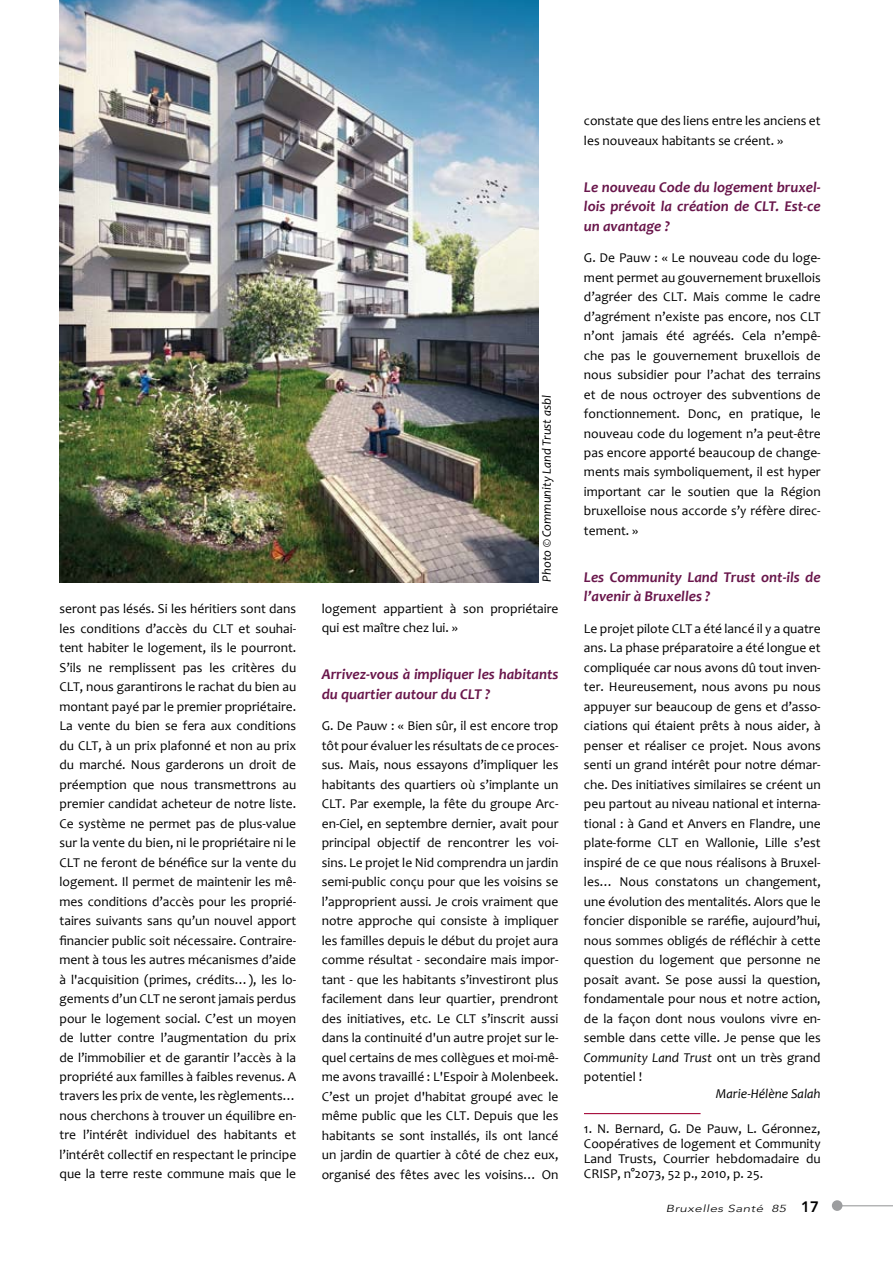
<style>
.page{position:relative;width:893px;height:1263px;background:#fff}
.page>*{position:absolute;margin:0;border:0;box-sizing:border-box;transform-origin:0 0}
.t1{font:italic 700 15px/19.5px "Candara";color:#69164b}
.t2{font:13.5px/19.5px "Candara";color:#000;text-align:justify}
.t3{font:italic 13.5px "Candara";color:#000}
.t4{font:italic 12.75px "Candara";color:#000}
.t5{font:italic 300 10.2px "Avenir";letter-spacing:.03em;color:#000;scale:1.33 1}
.s1{font-style:italic}
.s2{font-weight:800;font-style:normal;font-size:15px}
</style>
<div class="page">
<hr style="left:837px;top:1205px;width:56px;height:1px;background:#9c9d9f">
<div style="left:832px;top:1200px;width:10px;height:11px;background:#9c9d9f;border-radius:50%"></div>
<hr style="left:584px;top:1113px;width:117px;height:1px;background:#a60c3b">
<img style="left:60px;top:0;width:479px;height:583px">
<p class="t4" style="left:539px;top:581px;width:188px;rotate:-90deg">Photo © Community Land Trust asbl</p>
<p class="t2" style="left:60px;top:599px;width:238px">seront pas lésés. Si les héritiers sont dans les conditions d’accès du CLT et souhai&shy;tent habiter le logement, ils le pourront.<br>S’ils ne remplissent pas les critères du CLT, nous garantirons le rachat du bien au montant payé par le premier propriétaire.<br>La vente du bien se fera aux conditions du CLT, à un prix plafonné et non au prix du marché. Nous garderons un droit de préemption que nous transmettrons au premier candidat acheteur de notre liste.<br>Ce système ne permet pas de plus-value sur la vente du bien, ni le propriétaire ni le CLT ne feront de bénéfice sur la vente du logement. Il permet de maintenir les mê&shy;mes conditions d’accès pour les proprié&shy;taires suivants sans qu’un nouvel apport financier public soit nécessaire. Contraire&shy;ment à tous les autres mécanismes d’aide à l'acquisition (primes, crédits…), les lo&shy;gements d’un CLT ne seront jamais perdus pour le logement social. C’est un moyen de lutter contre l’augmentation du prix de l’immobilier et de garantir l’accès à la propriété aux familles à faibles revenus. A travers les prix de vente, les règlements… nous cherchons à trouver un équilibre en&shy;tre l’intérêt individuel des habitants et l’intérêt collectif en respectant le principe que la terre reste commune mais que le</p>
<p class="t2" style="left:322px;top:598px;width:238px">logement appartient à son propriétaire qui est maître chez lui. »</p>
<p class="t1" style="left:322px;top:664px;width:238px">Arrivez-vous à impliquer les habitants du quartier autour du CLT ?</p>
<p class="t2" style="left:322px;top:716px;width:238px">G. De Pauw : « Bien sûr, il est encore trop tôt pour évaluer les résultats de ce proces&shy;sus. Mais, nous essayons d’impliquer les habitants des quartiers où s’implante un CLT. Par exemple, la fête du groupe Arc&shy;en-Ciel, en septembre dernier, avait pour principal objectif de rencontrer les voi&shy;sins. Le projet le Nid comprendra un jardin semi-public conçu pour que les voisins se l’approprient aussi. Je crois vraiment que notre approche qui consiste à impliquer les familles depuis le début du projet aura comme résultat - secondaire mais impor&shy;tant - que les habitants s’investiront plus facilement dans leur quartier, prendront des initiatives, etc. Le CLT s’inscrit aussi dans la continuité d'un autre projet sur le&shy;quel certains de mes collègues et moi-mê&shy;me avons travaillé : L'Espoir à Molenbeek.<br>C’est un projet d'habitat groupé avec le même public que les CLT. Depuis que les habitants se sont installés, ils ont lancé un jardin de quartier à côté de chez eux, organisé des fêtes avec les voisins… On</p>
<p class="t2" style="left:584px;top:111px;width:238px">constate que des liens entre les anciens et les nouveaux habitants se créent. »</p>
<p class="t1" style="left:584px;top:177px;width:238px;text-align:justify">Le nouveau Code du logement bruxel&shy;lois prévoit la création de CLT. Est-ce un avantage ?</p>
<p class="t2" style="left:584px;top:248px;width:238px">G. De Pauw : « Le nouveau code du loge&shy;ment permet au gouvernement bruxellois d’agréer des CLT. Mais comme le cadre d’agrément n’existe pas encore, nos CLT n’ont jamais été agréés. Cela n’empê&shy;che pas le gouvernement bruxellois de nous subsidier pour l’achat des terrains et de nous octroyer des subventions de fonctionnement. Donc, en pratique, le nouveau code du logement n’a peut-être pas encore apporté beaucoup de change&shy;ments mais symboliquement, il est hyper important car le soutien que la Région bruxelloise nous accorde s’y réfère direc&shy;tement. »</p>
<p class="t1" style="left:584px;top:567px;width:238px">Les Community Land Trust ont-ils de l’avenir à Bruxelles ?</p>
<p class="t2" style="left:584px;top:618px;width:238px">Le projet pilote CLT a été lancé il y a quatre ans. La phase préparatoire a été longue et compliquée car nous avons dû tout inven&shy;ter. Heureusement, nous avons pu nous appuyer sur beaucoup de gens et d’asso&shy;ciations qui étaient prêts à nous aider, à penser et réaliser ce projet. Nous avons senti un grand intérêt pour notre démar&shy;che. Des initiatives similaires se créent un peu partout au niveau national et interna&shy;tional : à Gand et Anvers en Flandre, une plate-forme CLT en Wallonie, Lille s’est inspiré de ce que nous réalisons à Bruxel&shy;les… Nous constatons un changement, une évolution des mentalités. Alors que le foncier disponible se raréfie, aujourd’hui, nous sommes obligés de réfléchir à cette question du logement que personne ne posait avant. Se pose aussi la question, fondamentale pour nous et notre action, de la façon dont nous voulons vivre en&shy;semble dans cette ville. Je pense que les <span class="s1">Community Land Trust</span> ont un très grand potentiel !</p>
<p class="t3" style="left:716px;top:1085px;width:106px">Marie-Hélène Salah</p>
<p class="t2" style="left:584px;top:1121px;width:238px;line-height:15px">1. N. Bernard, G. De Pauw, L. Géronnez, Coopératives de logement et Community Land Trusts, Courrier hebdomadaire du CRISP, n°2073, 52 p., 2010, p. 25.</p>
<p class="t5" style="left:666px;top:1202px;width:117px">Bruxelles Santé 85 <span class="s2">17</span></p>
</div>
